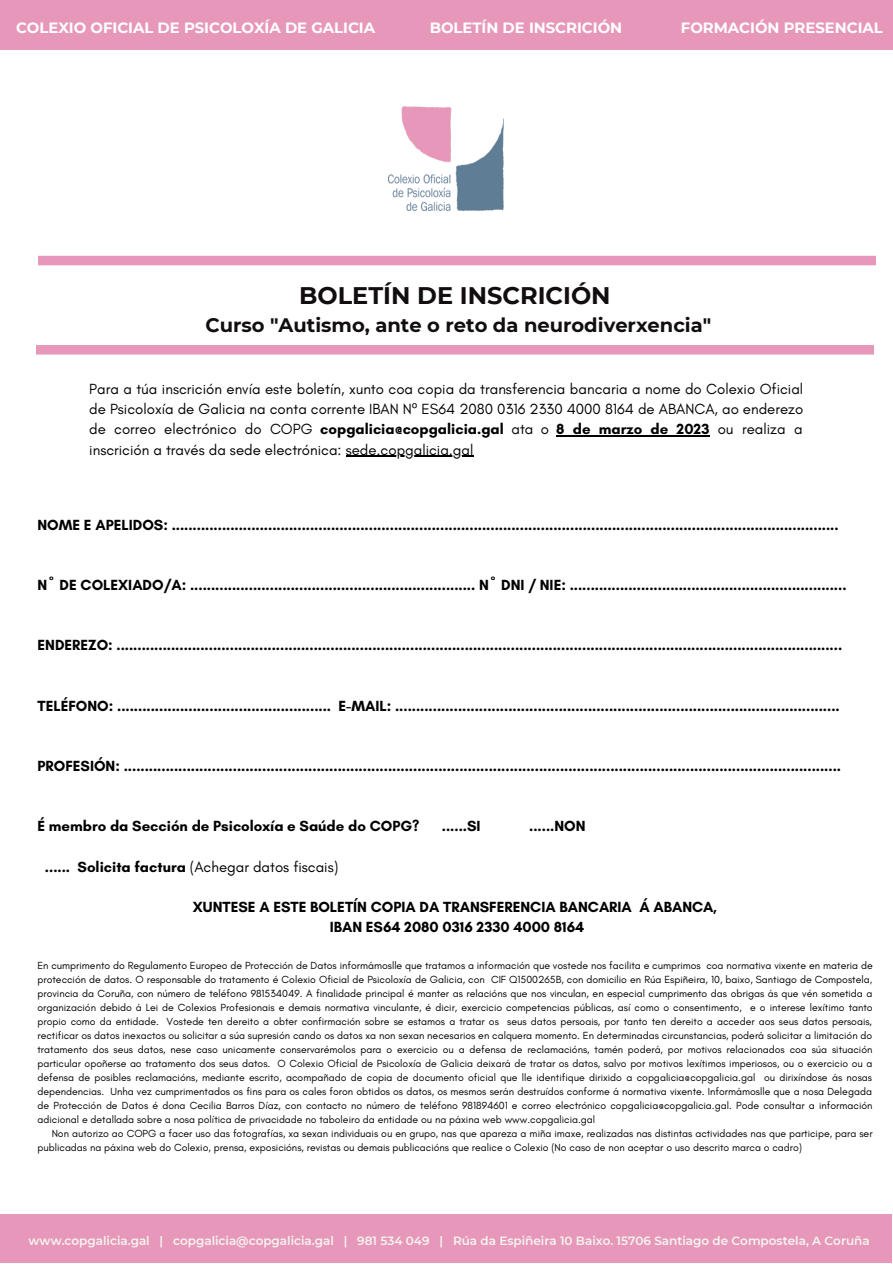
<style>
.page{position:relative;width:893px;height:1264px;background:#fff}
.page>*{position:absolute;margin:0;border:0;box-sizing:border-box;transform-origin:0 0}
.t1{font:700 24px "Montserrat";color:#120e10}
.t2{font:700 19.5px "Montserrat";color:#120e10}
.t3{font:700 15px/20.1px "Glacial Indifference";color:#000;text-align:center}
.t4{font:15px/20.2px "Glacial Indifference";color:#000;text-align:justify}
.t5{font:700 14.85px "Montserrat";color:#fff}
.t6{font:600 12px "Montserrat";color:#f4f5ef}
.t7{font:10.5px/14px "Glacial Indifference";color:#000;text-align:justify}
.s1{font-family:"Noto Sans"}
.s2{font-weight:700}
.s3{font-weight:400}
</style>
<div class="page">
<div style="left:36px;top:345px;width:837px;height:9px;background:#e798ba"></div>
<div style="left:38px;top:256px;width:837px;height:9px;background:#e798ba"></div>
<img style="left:389px;top:107px;width:114px;height:103px">
<div style="left:0;top:0;width:892px;height:50px;background:#e798ba"></div>
<div style="left:0;top:1213px;width:891px;height:49px;background:#e798ba"></div>
<hr style="left:556px;top:435px;width:153px;height:1px;background:#000">
<hr style="left:345px;top:456px;width:128px;height:1px;background:#000">
<h3 class="t5" style="left:16px;top:18px;width:360px">COLEXIO OFICIAL DE PSICOLOXÍA DE GALICIA</h3>
<h3 class="t5" style="left:429px;top:18px;width:194px">BOLETÍN DE INSCRICIÓN</h3>
<h3 class="t5" style="left:680px;top:18px;width:203px">FORMACIÓN PRESENCIAL</h3>
<h1 class="t1" style="left:299px;top:280px;width:313px">BOLETÍN DE INSCRICIÓN</h1>
<h2 class="t2" style="left:205px;top:313px;width:507px">Curso "Autismo, ante o reto da neurodiverxencia"</h2>
<p class="t4" style="left:89px;top:378px;width:715px">Para a túa inscrición envía este boletín, xunto coa copia da transferencia bancaria a nome do Colexio Oficial de Psicoloxía de Galicia na conta corrente IBAN N<span class="s1">º</span> ES64 2080 0316 2330 4000 8164 de ABANCA, ao enderezo de correo electrónico do COPG <span class="s2">copgalicia@copgalicia.gal</span> ata o <span class="s2">8 de marzo de 2023</span> ou realiza a inscrición a través da sede electrónica: sede.copgalicia.gal</p>
<h3 class="t3" style="left:37px;top:514px;width:802px">NOME E APELIDOS: ...............................................................................................................................................................</h3>
<h3 class="t3" style="left:37px;top:574px;width:810px">Nº DE COLEXIADO/A: .................................................................... Nº DNI / NIE: ..................................................................</h3>
<h3 class="t3" style="left:37px;top:635px;width:806px">ENDEREZO: .............................................................................................................................................................................</h3>
<h3 class="t3" style="left:37px;top:695px;width:803px">TELÉFONO: ................................................... E-MAIL: ..........................................................................................................</h3>
<h3 class="t3" style="left:37px;top:755px;width:805px">PROFESIÓN: ...........................................................................................................................................................................</h3>
<h3 class="t3" style="left:37px;top:816px;width:383px">É membro da Sección de Psicoloxía e Saúde do COPG?</h3>
<h3 class="t3" style="left:442px;top:816px;width:40px">......SI</h3>
<h3 class="t3" style="left:529px;top:816px;width:58px">......NON</h3>
<h3 class="t3" style="left:45px;top:856px;width:295px">...... Solicita factura <span class="s3">(Achegar datos fiscais)</span></h3>
<h3 class="t3" style="left:193px;top:896px;width:526px">XUNTESE A ESTE BOLETÍN COPIA DA TRANSFERENCIA BANCARIA Á ABANCA,<br>IBAN ES64 2080 0316 2330 4000 8164</h3>
<p class="t7" style="left:37px;top:958px;width:836px">En cumprimento do Regulamento Europeo de Protección de Datos informámoslle que tratamos a información que vostede nos facilita e cumprimos coa normativa vixente en materia de protección de datos. O responsable do tratamento é Colexio Oficial de Psicoloxía de Galicia, con CIF Q1500265B, con domicilio en Rúa Espiñeira, 10, baixo, Santiago de Compostela, provincia da Coruña, con número de teléfono 981534049. A finalidade principal é manter as relacións que nos vinculan, en especial cumprimento das obrigas ás que vén sometida a organización debido á Lei de Colexios Profesionais e demais normativa vinculante, é dicir, exercicio competencias públicas, así como o consentimento, e o interese lexítimo tanto propio como da entidade. Vostede ten dereito a obter confirmación sobre se estamos a tratar os seus datos persoais, por tanto ten dereito a acceder aos seus datos persoais, rectificar os datos inexactos ou solicitar a súa supresión cando os datos xa non sexan necesarios en calquera momento. En determinadas circunstancias, poderá solicitar a limitación do tratamento dos seus datos, nese caso unicamente conservarémolos para o exercicio ou a defensa de reclamacións, tamén poderá, por motivos relacionados coa súa situación particular opoñerse ao tratamento dos seus datos. O Colexio Oficial de Psicoloxía de Galicia deixará de tratar os datos, salvo por motivos lexítimos imperiosos, ou o exercicio ou a defensa de posibles reclamacións, mediante escrito, acompañado de copia de documento oficial que lle identifique dirixido a copgalicia@copgalicia.gal ou dirixíndose ás nosas dependencias. Unha vez cumprimentados os fins para os cales foron obtidos os datos, os mesmos serán destruídos conforme á normativa vixente. Informámoslle que a nosa Delegada de Protección de Datos é dona Cecilia Barros Díaz, con contacto no número de teléfono 981894601 e correo electrónico copgalicia@copgalicia.gal. Pode consultar a información adicional e detallada sobre a nosa política de privacidade no taboleiro da entidade ou na páxina web www.copgalicia.gal</p>
<p class="t7" style="left:37px;top:1126px;width:836px;text-indent:14px">Non autorizo ao COPG a facer uso das fotografías, xa sexan individuais ou en grupo, nas que apareza a miña imaxe, realizadas nas distintas actividades nas que participe, para ser publicadas na páxina web do Colexio, prensa, exposicións, revistas ou demais publicacións que realice o Colexio (No caso de non aceptar o uso descrito marca o cadro)</p>
<p class="t6" style="left:29px;top:1232px;width:842px">www.copgalicia.gal | copgalicia@copgalicia.gal | 981 534 049 | Rúa da Espiñeira 10 Baixo. 15706 Santiago de Compostela, A Coruña</p>
</div>
